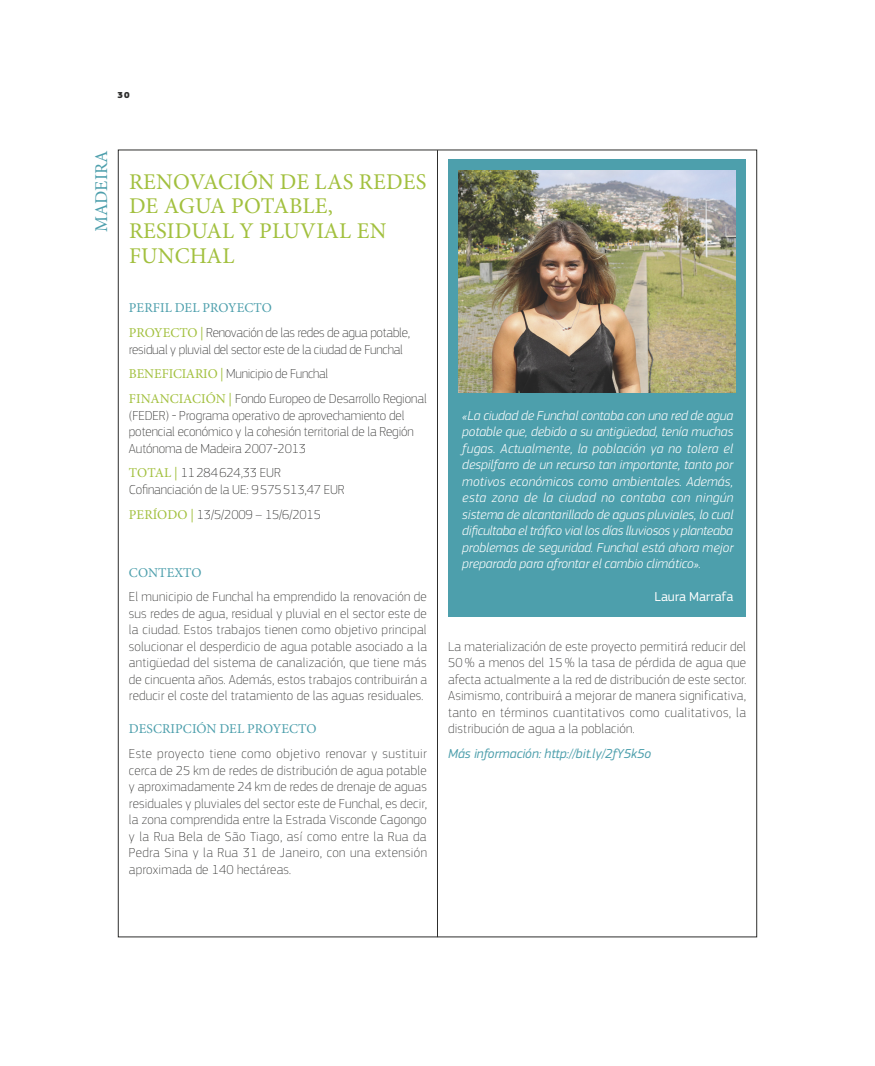
<style>
.page{position:relative;width:875px;height:1066px;background:#fff}
.page>*{position:absolute;margin:0;border:0;box-sizing:border-box;transform-origin:0 0}
.t1{font:22.5px/24.8px "Minion Pro";letter-spacing:.01em;color:#a2c03e}
.t2{font:18px "Minion Pro";letter-spacing:.005em;color:#4d9fac}
.t3{font:100 13.5px/16.5px "EC Square Sans Pro";letter-spacing:-.005em;color:#2e2e2d}
.t4{font:italic 300 13.5px/16.5px "EC Square Sans Pro";letter-spacing:-.005em;color:#fefefe;text-align:justify}
.t5{font:13.5px "Minion Pro";letter-spacing:.005em;color:#4d9fac}
.t6{font:italic 13.5px "EC Square Sans Pro";letter-spacing:-.005em;color:#4d9fac}
.t7{font:13.5px "EC Square Sans Pro";letter-spacing:-.005em;color:#fefefe}
.t8{font:900 9px "EC Square Sans Pro";color:#2e2e2d}
.s1{font-family:"Minion Pro";font-weight:400;color:#a2c03e}
</style>
<div class="page">
<hr style="left:437px;top:150px;width:1px;height:787px;background:#2e2e2d">
<div style="left:448px;top:159px;width:297px;height:458px;background:#4d9fac"></div>
<img style="left:458px;top:170px;width:277px;height:222px">
<p class="t8" style="left:118px;top:89px;width:13px">30</p>
<h2 class="t2" style="left:89px;top:232px;width:84px;rotate:-90deg">MADEIRA</h2>
<h1 class="t1" style="left:129px;top:169px;width:299px">RENOVACIÓN DE LAS REDES<br>DE AGUA POTABLE,<br>RESIDUAL Y PLUVIAL EN<br>FUNCHAL</h1>
<p class="t5" style="left:129px;top:299px;width:144px">PERFIL DEL PROYECTO</p>
<p class="t3" style="left:129px;top:324px;width:282px"><span class="s1">PROYECTO |</span> Renovación de las redes de agua potable, residual y pluvial del sector este de la ciudad de Funchal</p>
<p class="t3" style="left:129px;top:361px;width:299px;line-height:24.8px"><span class="s1">BENEFICIARIO |</span> Municipio de Funchal<br><span class="s1">FINANCIACIÓN |</span> Fondo Europeo de Desarrollo Regional</p>
<p class="t3" style="left:129px;top:407px;width:286px">(FEDER) - Programa operativo de aprovechamiento del potencial económico y la cohesión territorial de la Región<br>Autónoma de Madeira 2007-2013</p>
<p class="t3" style="left:129px;top:464px;width:217px"><span class="s1">TOTAL |</span> 11284624,33 EUR<br>Cofinanciación de la UE: 9575513,47 EUR</p>
<p class="t3" style="left:129px;top:506px;width:193px"><span class="s1">PERÍODO |</span> 13/5/2009 – 15/6/2015</p>
<p class="t5" style="left:129px;top:563px;width:74px">CONTEXTO</p>
<p class="t3" style="left:129px;top:588px;width:299px;text-align:justify">El municipio de Funchal ha emprendido la renovación de sus redes de agua, residual y pluvial en el sector este de la ciudad. Estos trabajos tienen como objetivo principal solucionar el desperdicio de agua potable asociado a la antigüedad del sistema de canalización, que tiene más de cincuenta años. Además, estos trabajos contribuirán a reducir el coste del tratamiento de las aguas residuales.</p>
<p class="t5" style="left:129px;top:720px;width:189px">DESCRIPCIÓN DEL PROYECTO</p>
<p class="t3" style="left:129px;top:745px;width:299px;text-align:justify">Este proyecto tiene como objetivo renovar y sustituir cerca de 25 km de redes de distribución de agua potable y aproximadamente 24 km de redes de drenaje de aguas residuales y pluviales del sector este de Funchal, es decir, la zona comprendida entre la Estrada Visconde Cagongo y la Rua Bela de São Tiago, así como entre la Rua da Pedra Sina y la Rua 31 de Janeiro, con una extensión aproximada de 140 hectáreas.</p>
<p class="t4" style="left:462px;top:407px;width:272px">«La ciudad de Funchal contaba con una red de agua potable que, debido a su antigüedad, tenía muchas fugas. Actualmente, la población ya no tolera el despilfarro de un recurso tan importante, tanto por motivos económicos como ambientales. Además, esta zona de la ciudad no contaba con ningún sistema de alcantarillado de aguas pluviales, lo cual dificultaba el tráfico vial los días lluviosos y planteaba problemas de seguridad. Funchal está ahora mejor preparada para afrontar el cambio climático».</p>
<p class="t7" style="left:654px;top:589px;width:80px">Laura Marrafa</p>
<p class="t3" style="left:448px;top:637px;width:299px;text-align:justify">La materialización de este proyecto permitirá reducir del 50 % a menos del 15 % la tasa de pérdida de agua que afecta actualmente a la red de distribución de este sector.<br>Asimismo, contribuirá a mejorar de manera significativa, tanto en términos cuantitativos como cualitativos, la distribución de agua a la población.</p>
<p class="t6" style="left:448px;top:745px;width:205px">Más información: http://bit.ly/2fY5k5o</p>
</div>
